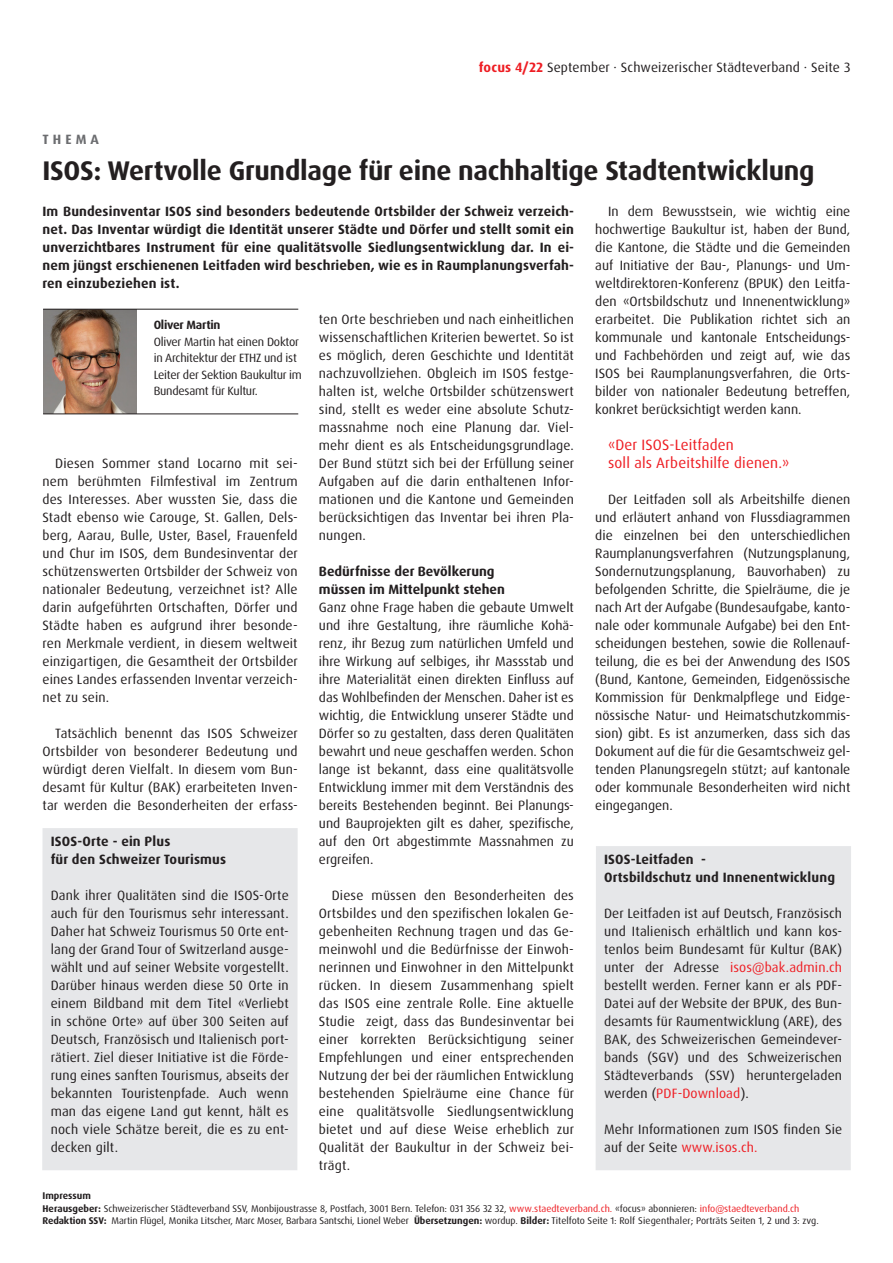
<style>
.page{position:relative;width:893px;height:1263px;background:#fff}
.page>*{position:absolute;margin:0;border:0;box-sizing:border-box;transform-origin:0 0}
.t1{font:700 27px "Dax OT";letter-spacing:-.01em;color:#231f20}
.Text{font:15px/18px "Dax OT";letter-spacing:.01em;color:#ee1d23}
.t2{font:13.5px/18px "Dax OT";letter-spacing:.01em;color:#231f20;text-align:justify}
.t3{font:700 13.5px/18px "Dax OT";letter-spacing:.01em;color:#231f20}
.Text-2{font:700 13.5px "Dax OT";letter-spacing:.3em;color:#6c6d70}
.Text-3{font:12px/16.5px "Dax OT";letter-spacing:-.02em;color:#231f20}
.Text_im_Balken{font:9.75px "Dax OT";color:#231f20}
.Bold_im_Balken{font:700 9.75px "Dax OT";color:#231f20}
.s1{font-weight:700;color:#ee1d23}
.s2{font-weight:700}
.s3{color:#ee1d23}
</style>
<div class="page">
<div style="left:42px;top:828px;width:256px;height:342px;background:#e6e7e9"></div>
<img style="left:43px;top:310px;width:94px;height:104px">
<hr style="left:43px;top:414px;width:255px;height:1px;background:#231f20">
<hr style="left:43px;top:309px;width:255px;height:1px;background:#231f20">
<div style="left:596px;top:846px;width:255px;height:324px;background:#e6e7e9"></div>
<p class="t2" style="left:479px;top:58px;width:373px"><span class="s1">focus 4/22</span> September · Schweizerischer Städteverband · Seite 3</p>
<p class="Text-2" style="left:43px;top:131px;width:58px">THEMA</p>
<p class="t1" style="left:43px;top:153px;width:774px">ISOS: Wertvolle Grundlage für eine nachhaltige Stadtentwicklung</p>
<p class="t3" style="left:43px;top:202px;width:533px;text-align:justify">Im Bundesinventar ISOS sind besonders bedeutende Ortsbilder der Schweiz verzeich&shy;net. Das Inventar würdigt die Identität unserer Städte und Dörfer und stellt somit ein unverzichtbares Instrument für eine qualitätsvolle Siedlungsentwicklung dar. In ei&shy;nem jüngst erschienenen Leitfaden wird beschrieben, wie es in Raumplanungsverfah&shy;ren einzubeziehen ist.</p>
<p class="Text-3" style="left:154px;top:317px;width:150px"><span class="s2">Oliver Martin<br></span>Oliver Martin hat einen Doktor in Architektur der ETHZ und ist<br>Leiter der Sektion Baukultur im<br>Bundesamt für Kultur.</p>
<p class="t2" style="left:43px;top:454px;width:257px;text-indent:13px">Diesen Sommer stand Locarno mit sei&shy;nem berühmten Filmfestival im Zentrum des Interesses. Aber wussten Sie, dass die Stadt ebenso wie Carouge, St. Gallen, Dels&shy;berg, Aarau, Bulle, Uster, Basel, Frauenfeld und Chur im ISOS, dem Bundesinventar der schützenswerten Ortsbilder der Schweiz von nationaler Bedeutung, verzeichnet ist? Alle darin aufgeführten Ortschaften, Dörfer und Städte haben es aufgrund ihrer besonde&shy;ren Merkmale verdient, in diesem weltweit einzigartigen, die Gesamtheit der Ortsbilder eines Landes erfassenden Inventar verzeich&shy;net zu sein.</p>
<p class="t2" style="left:43px;top:724px;width:257px;text-indent:13px">Tatsächlich benennt das ISOS Schweizer Ortsbilder von besonderer Bedeutung und würdigt deren Vielfalt. In diesem vom Bun&shy;desamt für Kultur (BAK) erarbeiteten Inven&shy;tar werden die Besonderheiten der erfass-</p>
<p class="t3" style="left:51px;top:832px;width:177px">ISOS-Orte - ein Plus<br>für den Schweizer Tourismus</p>
<p class="t2" style="left:51px;top:886px;width:240px">Dank ihrer Qualitäten sind die ISOS-Orte auch für den Tourismus sehr interessant.<br>Daher hat Schweiz Tourismus 50 Orte ent&shy;lang der Grand Tour of Switzerland ausge&shy;wählt und auf seiner Website vorgestellt.<br>Darüber hinaus werden diese 50 Orte in einem Bildband mit dem Titel «Verliebt in schöne Orte» auf über 300 Seiten auf Deutsch, Französisch und Italienisch port&shy;rätiert. Ziel dieser Initiative ist die Förde&shy;rung eines sanften Tourismus, abseits der bekannten Touristenpfade. Auch wenn man das eigene Land gut kennt, hält es noch viele Schätze bereit, die es zu ent&shy;decken gilt.</p>
<p class="t2" style="left:319px;top:310px;width:257px">ten Orte beschrieben und nach einheitlichen wissenschaftlichen Kriterien bewertet. So ist es möglich, deren Geschichte und Identität nachzuvollziehen. Obgleich im ISOS festge&shy;halten ist, welche Ortsbilder schützenswert sind, stellt es weder eine absolute Schutz&shy;massnahme noch eine Planung dar. Viel&shy;mehr dient es als Entscheidungsgrundlage.<br>Der Bund stützt sich bei der Erfüllung seiner Aufgaben auf die darin enthaltenen Infor&shy;mationen und die Kantone und Gemeinden berücksichtigen das Inventar bei ihren Pla&shy;nungen.</p>
<p class="t3" style="left:319px;top:562px;width:187px">Bedürfnisse der Bevölkerung müssen im Mittelpunkt stehen</p>
<p class="t2" style="left:319px;top:598px;width:257px">Ganz ohne Frage haben die gebaute Umwelt und ihre Gestaltung, ihre räumliche Kohä&shy;renz, ihr Bezug zum natürlichen Umfeld und ihre Wirkung auf selbiges, ihr Massstab und ihre Materialität einen direkten Einfluss auf das Wohlbefinden der Menschen. Daher ist es wichtig, die Entwicklung unserer Städte und Dörfer so zu gestalten, dass deren Qualitäten bewahrt und neue geschaffen werden. Schon lange ist bekannt, dass eine qualitätsvolle Entwicklung immer mit dem Verständnis des bereits Bestehenden beginnt. Bei Planungs&shy;und Bauprojekten gilt es daher, spezifische, auf den Ort abgestimmte Massnahmen zu ergreifen.</p>
<p class="t2" style="left:319px;top:886px;width:257px;text-indent:13px">Diese müssen den Besonderheiten des Ortsbildes und den spezifischen lokalen Ge&shy;gebenheiten Rechnung tragen und das Ge&shy;meinwohl und die Bedürfnisse der Einwoh&shy;nerinnen und Einwohner in den Mittelpunkt rücken. In diesem Zusammenhang spielt das ISOS eine zentrale Rolle. Eine aktuelle Studie zeigt, dass das Bundesinventar bei einer korrekten Berücksichtigung seiner Empfehlungen und einer entsprechenden Nutzung der bei der räumlichen Entwicklung bestehenden Spielräume eine Chance für eine qualitätsvolle Siedlungsentwicklung bietet und auf diese Weise erheblich zur Qualität der Baukultur in der Schweiz bei&shy;trägt.</p>
<p class="t2" style="left:595px;top:202px;width:257px;text-indent:13px">In dem Bewusstsein, wie wichtig eine hochwertige Baukultur ist, haben der Bund, die Kantone, die Städte und die Gemeinden auf Initiative der Bau-, Planungs- und Um&shy;weltdirektoren-Konferenz (BPUK) den Leitfa&shy;den «Ortsbildschutz und Innenentwicklung» erarbeitet. Die Publikation richtet sich an kommunale und kantonale Entscheidungs&shy;und Fachbehörden und zeigt auf, wie das ISOS bei Raumplanungsverfahren, die Orts&shy;bilder von nationaler Bedeutung betreffen, konkret berücksichtigt werden kann.</p>
<p class="Text" style="left:608px;top:436px;width:183px">«Der ISOS-Leitfaden<br>soll als Arbeitshilfe dienen.»</p>
<p class="t2" style="left:595px;top:490px;width:257px;text-indent:13px">Der Leitfaden soll als Arbeitshilfe dienen und erläutert anhand von Flussdiagrammen die einzelnen bei den unterschiedlichen Raumplanungsverfahren (Nutzungsplanung, Sondernutzungsplanung, Bauvorhaben) zu befolgenden Schritte, die Spielräume, die je nach Art der Aufgabe (Bundesaufgabe, kanto&shy;nale oder kommunale Aufgabe) bei den Ent&shy;scheidungen bestehen, sowie die Rollenauf&shy;teilung, die es bei der Anwendung des ISOS (Bund, Kantone, Gemeinden, Eidgenössische Kommission für Denkmalpflege und Eidge&shy;nössische Natur- und Heimatschutzkommis&shy;sion) gibt. Es ist anzumerken, dass sich das Dokument auf die für die Gesamtschweiz gel&shy;tenden Planungsregeln stützt; auf kantonale oder kommunale Besonderheiten wird nicht eingegangen.</p>
<p class="t3" style="left:604px;top:850px;width:232px">ISOS-Leitfaden -<br>Ortsbildschutz und Innenentwicklung</p>
<p class="t2" style="left:604px;top:904px;width:239px">Der Leitfaden ist auf Deutsch, Französisch und Italienisch erhältlich und kann kos&shy;tenlos beim Bundesamt für Kultur (BAK) unter der Adresse <span class="s3">isos@bak.admin.ch </span>bestellt werden. Ferner kann er als PDF-Datei auf der Website der BPUK, des Bun&shy;desamts für Raumentwicklung (ARE), des BAK, des Schweizerischen Gemeindever&shy;bands (SGV) und des Schweizerischen Städteverbands (SSV) heruntergeladen werden (<span class="s3">PDF-Download</span>).</p>
<p class="t2" style="left:604px;top:1120px;width:239px">Mehr Informationen zum ISOS finden Sie auf der Seite <span class="s3">www.isos.ch.</span></p>
<p class="Bold_im_Balken" style="left:43px;top:1189px;width:50px">Impressum</p>
<p class="Text_im_Balken" style="left:43px;top:1202px;width:758px"><span class="s2">Herausgeber:</span> Schweizerischer Städteverband SSV, Monbijoustrasse 8, Postfach, 3001 Bern. Telefon: 031 356 32 32, <span class="s3">www.staedteverband.ch.</span> «focus» abonnieren: <span class="s3">info@staedteverband.ch</span></p>
<p class="Text_im_Balken" style="left:43px;top:1215px;width:778px"><span class="s2">Redaktion SSV:</span> Martin Flügel, Monika Litscher, Marc Moser, Barbara Santschi, Lionel Weber <span class="s2">Übersetzungen:</span> wordup. <span class="s2">Bilder:</span> Titelfoto Seite 1: Rolf Siegenthaler; Porträts Seiten 1, 2 und 3: zvg.</p>
</div>
